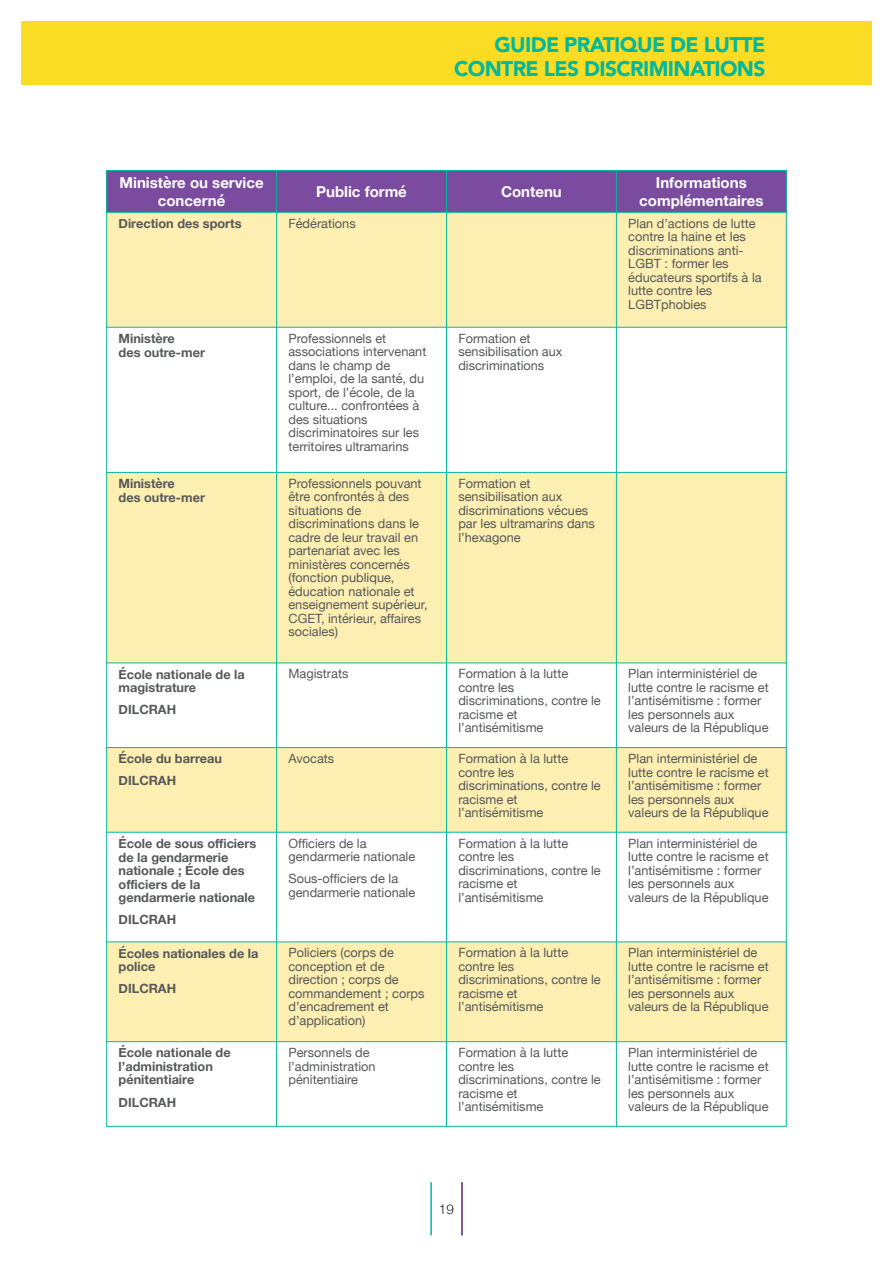
<style>
.page{position:relative;width:893px;height:1263px;background:#fff}
.page>*{position:absolute;margin:0;border:0;box-sizing:border-box;transform-origin:0 0}
.t1{font:900 21px/24px "Avenir";letter-spacing:-.03em;color:#03b89d;text-align:right}
.t2{font:700 15px/17.2px "Helvetica Neue";color:#fff;text-align:center}
.t3{font:300 13.5px "Helvetica Neue";color:#231f20}
.t4{font:12.75px/13.5px "Helvetica Neue";color:#57585a}
.t5{font:700 12.75px/13.5px "Helvetica Neue";color:#57585a}
</style>
<div class="page">
<hr style="left:430px;top:1182px;width:2px;height:53px;background:#03b89d">
<div style="left:21px;top:21px;width:850px;height:64px;background:#fadc24"></div>
<hr style="left:461px;top:1182px;width:2px;height:53px;background:#7a4b9e">
<div style="left:106px;top:170px;width:171px;height:42px;background:#7a4b9e"></div>
<div style="left:277px;top:170px;width:169px;height:42px;background:#7a4b9e"></div>
<div style="left:446px;top:170px;width:170px;height:42px;background:#7a4b9e"></div>
<div style="left:616px;top:170px;width:171px;height:42px;background:#7a4b9e"></div>
<div style="left:106px;top:212px;width:171px;height:115px;background:#fdefb1"></div>
<div style="left:277px;top:212px;width:169px;height:115px;background:#fdefb1"></div>
<div style="left:446px;top:212px;width:170px;height:115px;background:#fdefb1"></div>
<div style="left:616px;top:212px;width:171px;height:115px;background:#fdefb1"></div>
<div style="left:106px;top:472px;width:171px;height:191px;background:#fdefb1"></div>
<div style="left:277px;top:472px;width:169px;height:191px;background:#fdefb1"></div>
<div style="left:446px;top:472px;width:170px;height:191px;background:#fdefb1"></div>
<div style="left:616px;top:472px;width:171px;height:191px;background:#fdefb1"></div>
<div style="left:106px;top:747px;width:171px;height:85px;background:#fdefb1"></div>
<div style="left:277px;top:747px;width:169px;height:85px;background:#fdefb1"></div>
<div style="left:446px;top:747px;width:170px;height:85px;background:#fdefb1"></div>
<div style="left:616px;top:747px;width:171px;height:85px;background:#fdefb1"></div>
<div style="left:106px;top:942px;width:171px;height:100px;background:#fdefb1"></div>
<div style="left:277px;top:942px;width:169px;height:100px;background:#fdefb1"></div>
<div style="left:446px;top:942px;width:170px;height:100px;background:#fdefb1"></div>
<div style="left:616px;top:942px;width:171px;height:100px;background:#fdefb1"></div>
<hr style="left:106px;top:170px;width:1px;height:957px;background:#03b89d">
<hr style="left:276px;top:170px;width:1px;height:957px;background:#03b89d">
<hr style="left:446px;top:170px;width:1px;height:957px;background:#03b89d">
<hr style="left:616px;top:170px;width:1px;height:957px;background:#03b89d">
<hr style="left:786px;top:170px;width:1px;height:957px;background:#03b89d">
<hr style="left:106px;top:170px;width:681px;height:1px;background:#03b89d">
<hr style="left:106px;top:212px;width:681px;height:1px;background:#03b89d">
<hr style="left:106px;top:327px;width:681px;height:1px;background:#03b89d">
<hr style="left:106px;top:472px;width:681px;height:1px;background:#03b89d">
<hr style="left:106px;top:662px;width:681px;height:1px;background:#03b89d">
<hr style="left:106px;top:747px;width:681px;height:1px;background:#03b89d">
<hr style="left:106px;top:832px;width:681px;height:1px;background:#03b89d">
<hr style="left:106px;top:941px;width:681px;height:1px;background:#03b89d">
<hr style="left:106px;top:1041px;width:681px;height:1px;background:#03b89d">
<hr style="left:106px;top:1126px;width:681px;height:1px;background:#03b89d">
<h1 class="t1" style="left:454px;top:32px;width:313px">GUIDE PRATIQUE DE LUTTE<br>CONTRE LES DISCRIMINATIONS</h1>
<p class="t2" style="left:120px;top:174px;width:146px">Ministère ou service concerné</p>
<p class="t2" style="left:316px;top:183px;width:92px">Public formé</p>
<p class="t2" style="left:501px;top:183px;width:62px">Contenu</p>
<p class="t2" style="left:639px;top:174px;width:126px">Informations complémentaires</p>
<p class="t5" style="left:119px;top:217px;width:124px">Direction des sports</p>
<p class="t4" style="left:288px;top:216px;width:69px">Fédérations</p>
<p class="t4" style="left:628px;top:216px;width:135px">Plan d’actions de lutte contre la haine et les discriminations anti-<br>LGBT : former les éducateurs sportifs à la lutte contre les<br>LGBTphobies</p>
<p class="t5" style="left:119px;top:331px;width:88px">Ministère<br>des outre-mer</p>
<p class="t4" style="left:288px;top:331px;width:139px">Professionnels et associations intervenant dans le champ de l’emploi, de la santé, du sport, de l’école, de la culture... confrontées à des situations discriminatoires sur les territoires ultramarins</p>
<p class="t4" style="left:458px;top:331px;width:106px">Formation et sensibilisation aux discriminations</p>
<p class="t5" style="left:119px;top:477px;width:88px">Ministère<br>des outre-mer</p>
<p class="t4" style="left:288px;top:476px;width:141px">Professionnels pouvant être confrontés à des situations de discriminations dans le cadre de leur travail en partenariat avec les ministères concernés (fonction publique, éducation nationale et enseignement supérieur,<br>CGET, intérieur, affaires sociales)</p>
<p class="t4" style="left:458px;top:476px;width:138px">Formation et sensibilisation aux discriminations vécues par les ultramarins dans l’hexagone</p>
<p class="t5" style="left:119px;top:667px;width:128px">École nationale de la magistrature</p>
<p class="t5" style="left:119px;top:703px;width:59px">DILCRAH</p>
<p class="t4" style="left:288px;top:667px;width:61px">Magistrats</p>
<p class="t4" style="left:458px;top:667px;width:144px">Formation à la lutte contre les discriminations, contre le racisme et l’antisémitisme</p>
<p class="t4" style="left:628px;top:667px;width:142px">Plan interministériel de lutte contre le racisme et l’antisémitisme : former les personnels aux valeurs de la République</p>
<p class="t5" style="left:119px;top:747px;width:105px;line-height:22px">École du barreau<br>DILCRAH</p>
<p class="t4" style="left:288px;top:752px;width:47px">Avocats</p>
<p class="t4" style="left:458px;top:752px;width:144px">Formation à la lutte contre les discriminations, contre le racisme et l’antisémitisme</p>
<p class="t4" style="left:628px;top:752px;width:142px">Plan interministériel de lutte contre le racisme et l’antisémitisme : former les personnels aux valeurs de la République</p>
<p class="t5" style="left:119px;top:836px;width:139px">École de sous officiers de la gendarmerie nationale ; École des officiers de la gendarmerie nationale</p>
<p class="t5" style="left:119px;top:912px;width:59px">DILCRAH</p>
<p class="t4" style="left:458px;top:836px;width:144px">Formation à la lutte contre les discriminations, contre le racisme et l’antisémitisme</p>
<p class="t4" style="left:628px;top:836px;width:142px">Plan interministériel de lutte contre le racisme et l’antisémitisme : former les personnels aux valeurs de la République</p>
<p class="t4" style="left:288px;top:836px;width:128px">Officiers de la gendarmerie nationale</p>
<p class="t4" style="left:288px;top:872px;width:128px">Sous-officiers de la gendarmerie nationale</p>
<p class="t5" style="left:119px;top:946px;width:141px">Écoles nationales de la police</p>
<p class="t5" style="left:119px;top:982px;width:59px">DILCRAH</p>
<p class="t5" style="left:119px;top:1046px;width:114px">École nationale de l’administration pénitentiaire</p>
<p class="t5" style="left:119px;top:1095px;width:59px">DILCRAH</p>
<p class="t4" style="left:288px;top:946px;width:138px">Policiers (corps de conception et de direction ; corps de commandement ; corps d’encadrement et d’application)</p>
<p class="t4" style="left:458px;top:946px;width:144px">Formation à la lutte contre les discriminations, contre le racisme et l’antisémitisme</p>
<p class="t4" style="left:628px;top:946px;width:142px">Plan interministériel de lutte contre le racisme et l’antisémitisme : former les personnels aux valeurs de la République</p>
<p class="t4" style="left:288px;top:1046px;width:89px">Personnels de l’administration pénitentiaire</p>
<p class="t4" style="left:458px;top:1046px;width:144px">Formation à la lutte contre les discriminations, contre le racisme et l’antisémitisme</p>
<p class="t4" style="left:628px;top:1046px;width:142px">Plan interministériel de lutte contre le racisme et l’antisémitisme : former les personnels aux valeurs de la République</p>
<p class="t3" style="left:439px;top:1201px;width:17px">19</p>
</div>
